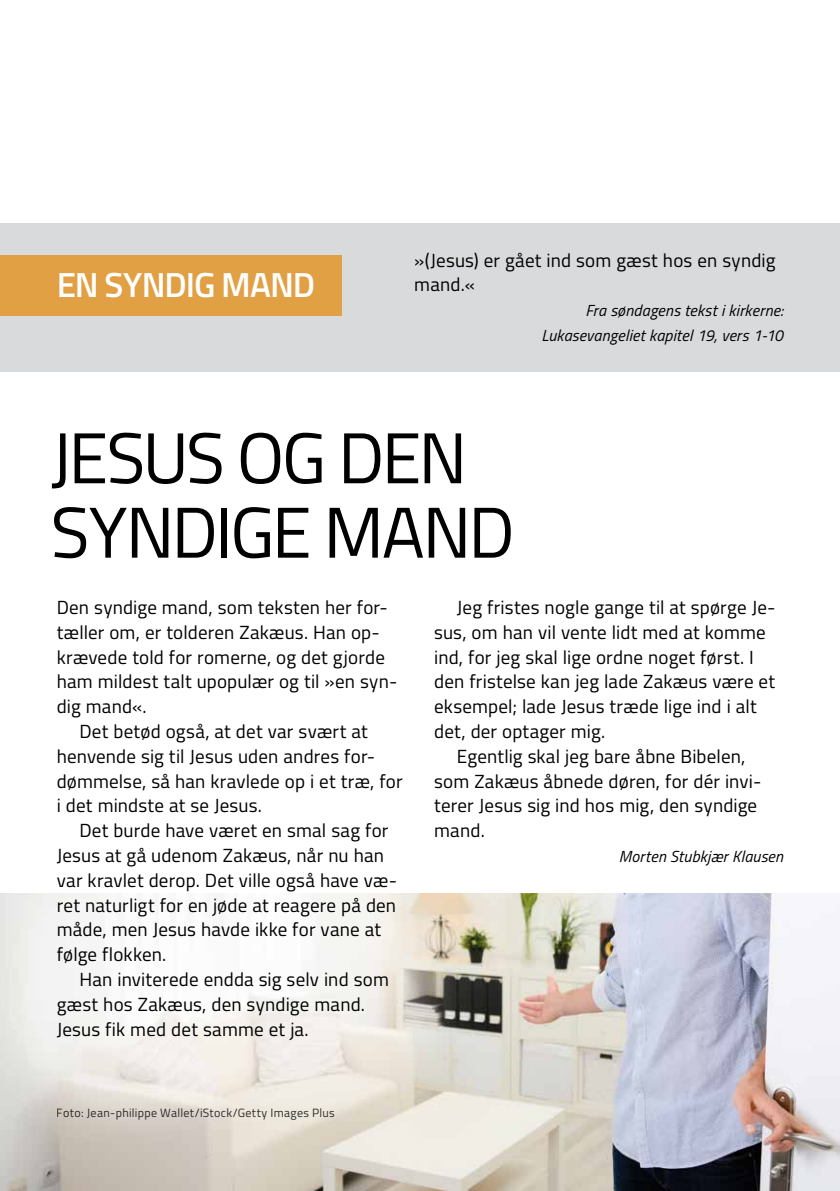
<style>
.page{position:relative;width:840px;height:1191px;background:#fff}
.page>*{position:absolute;margin:0;border:0;box-sizing:border-box;transform-origin:0 0}
.t1{font:72px/74.4px "Titillium";letter-spacing:-.04em;color:#000}
.t2{font:600 34.8px "Titillium";letter-spacing:-.03em;color:#fff}
.t3{font:19px/24.8px "Titillium";letter-spacing:.01em;color:#000}
.t4{font:italic 16px/24.8px "Titillium";letter-spacing:.01em;color:#000;text-align:right}
.t5{font:12px "Titillium";letter-spacing:.025em;color:#000}
</style>
<div class="page">
<img style="left:0;top:893px;width:839px;height:298px">
<div style="left:0;top:223px;width:839px;height:149px;background:#d9dadb"></div>
<div style="left:0;top:255px;width:342px;height:61px;background:#e1a044"></div>
<h2 class="t2" style="left:57px;top:259px;width:260px">EN SYNDIG MAND</h2>
<p class="t3" style="left:414px;top:246px;width:362px">»(Jesus) er gået ind som gæst hos en syndig mand.«</p>
<p class="t4" style="left:541px;top:297px;width:243px">Fra søndagens tekst i kirkerne:<br>Lukasevangeliet kapitel 19, vers 1-10</p>
<h1 class="t1" style="left:51px;top:417px;width:465px">JESUS OG DEN<br>SYNDIGE MAND</h1>
<p class="t3" style="left:57px;top:594px;width:332px">Den syndige mand, som teksten her for-</p>
<p class="t3" style="left:57px;top:619px;width:324px">tæller om, er tolderen Zakæus. Han op-</p>
<p class="t3" style="left:57px;top:643px;width:329px">krævede told for romerne, og det gjorde</p>
<p class="t3" style="left:57px;top:668px;width:342px">ham mildest talt upopulær og til »en syn-</p>
<p class="t3" style="left:57px;top:693px;width:91px">dig mand«.</p>
<p class="t3" style="left:79px;top:718px;width:290px">Det betød også, at det var svært at</p>
<p class="t3" style="left:57px;top:743px;width:320px">henvende sig til Jesus uden andres for-</p>
<p class="t3" style="left:57px;top:767px;width:347px">dømmelse, så han kravlede op i et træ, for</p>
<p class="t3" style="left:57px;top:792px;width:207px">i det mindste at se Jesus.</p>
<p class="t3" style="left:79px;top:817px;width:310px">Det burde have været en smal sag for</p>
<p class="t3" style="left:57px;top:842px;width:329px">Jesus at gå udenom Zakæus, når nu han</p>
<p class="t3" style="left:57px;top:866px;width:341px">var kravlet derop. Det ville også have væ-</p>
<p class="t3" style="left:57px;top:891px;width:341px">ret naturligt for en jøde at reagere på den</p>
<p class="t3" style="left:57px;top:916px;width:326px">måde, men Jesus havde ikke for vane at</p>
<p class="t3" style="left:57px;top:941px;width:111px">følge flokken.</p>
<p class="t3" style="left:79px;top:966px;width:311px">Han inviterede endda sig selv ind som</p>
<p class="t3" style="left:57px;top:990px;width:309px">gæst hos Zakæus, den syndige mand.</p>
<p class="t3" style="left:57px;top:1015px;width:253px">Jesus fik med det samme et ja.</p>
<p class="t5" style="left:57px;top:1103px;width:279px">Foto: Jean-philippe Wallet/iStock/Getty Images Plus</p>
<p class="t3" style="left:456px;top:594px;width:320px">Jeg fristes nogle gange til at spørge Je-</p>
<p class="t3" style="left:434px;top:619px;width:333px">sus, om han vil vente lidt med at komme</p>
<p class="t3" style="left:434px;top:643px;width:321px">ind, for jeg skal lige ordne noget først. I</p>
<p class="t3" style="left:434px;top:668px;width:342px">den fristelse kan jeg lade Zakæus være et</p>
<p class="t3" style="left:434px;top:693px;width:324px">eksempel; lade Jesus træde lige ind i alt</p>
<p class="t3" style="left:434px;top:718px;width:172px">det, der optager mig.</p>
<p class="t3" style="left:456px;top:743px;width:290px">Egentlig skal jeg bare åbne Bibelen,</p>
<p class="t3" style="left:434px;top:767px;width:328px">som Zakæus åbnede døren, for dér invi-</p>
<p class="t3" style="left:434px;top:792px;width:324px">terer Jesus sig ind hos mig, den syndige</p>
<p class="t3" style="left:434px;top:817px;width:52px">mand.</p>
<p class="t4" style="left:618px;top:843px;width:166px">Morten Stubkjær Klausen</p>
</div>
